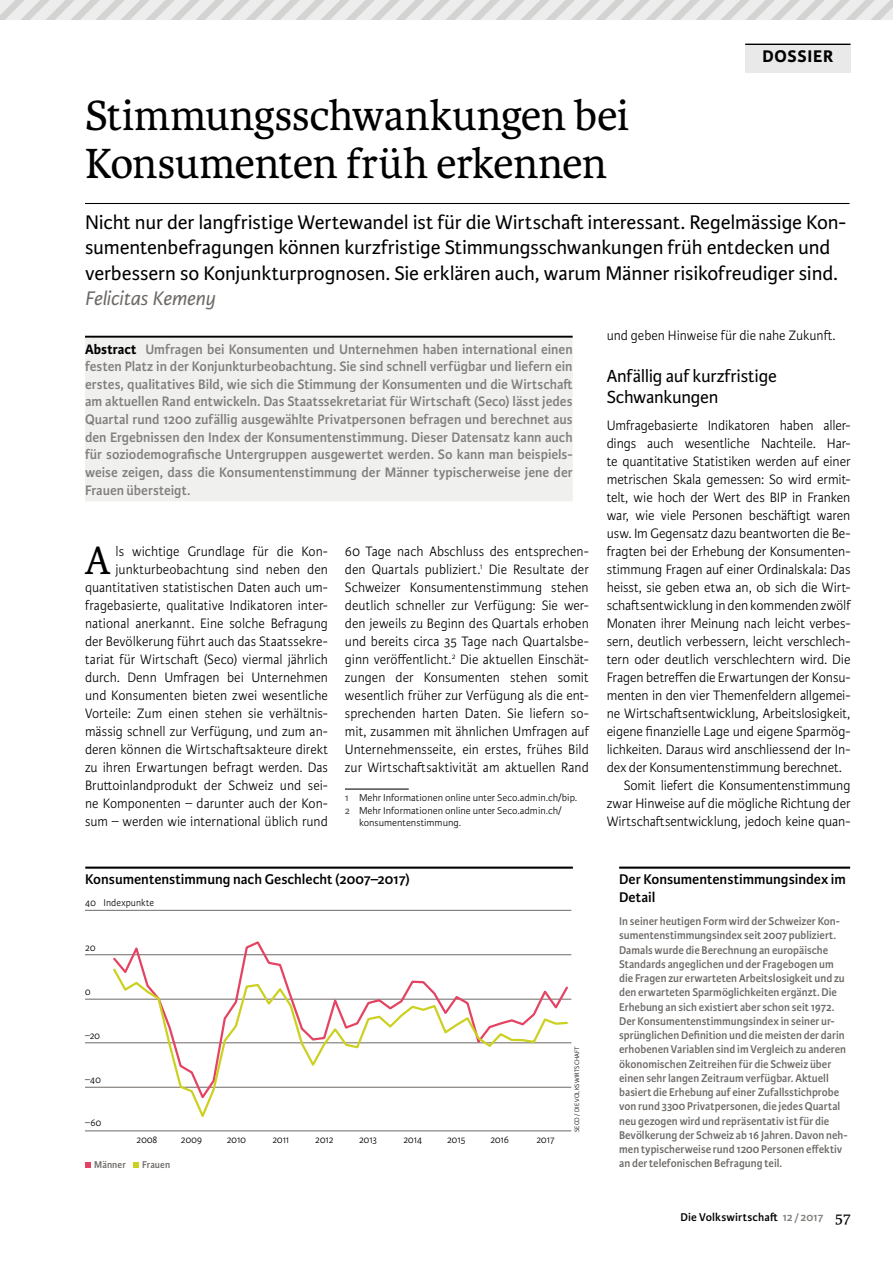
<style>
.page{position:relative;width:893px;height:1263px;background:#fff}
.page>*{position:absolute;margin:0;border:0;box-sizing:border-box;transform-origin:0 0}
.t1{font:45px/48px "Karmina";letter-spacing:-.01em;color:#000}
.t2{font:42.3px "Karmina";color:#000;scale:.95 1}
.t3{font:21px/25.5px "Karmina Sans";letter-spacing:-.005em;color:#000}
.t4{font:italic 21px "Karmina Sans";letter-spacing:-.005em;color:#6d6966}
.t5{font:18.75px/21px "Karmina Sans";letter-spacing:-.015em;color:#000}
.t6{font:700 18px "Karmina Sans";letter-spacing:.04em;color:#000}
.t7{font:600 15px/18px "Karmina Sans";color:#000}
.t8{font:600 14.7px/17.5px "Karmina Sans";color:#817e7b;text-align:justify}
.t9{font:300 14.55px/18px "Karmina Sans";letter-spacing:-.005em;color:#000;text-align:right;scale:.95 1}
.t10{font:300 14.55px "Karmina Sans";letter-spacing:-.005em;color:#000;scale:.96 1}
.t11{font:600 12px/14.2px "Karmina Sans";color:#6d6966;scale:.95 1}
.t12{font:600 12px "Karmina Sans";letter-spacing:.01em;color:#000}
.t13{font:300 10.5px "Karmina Sans";letter-spacing:.005em;color:#000}
.t14{font:300 10.5px "Karmina Sans";letter-spacing:.005em;color:#000;scale:.95 1}
.t15{font:600 10.5px "Karmina Sans";letter-spacing:.005em;color:#6d6966;scale:.95 1}
.t16{font:300 6.75px "Karmina Sans";letter-spacing:.01em;color:#000}
.s1{font-weight:700;color:#000}
.s2{font-weight:600;color:#6d6966}
.s3{color:#817e7b}
.s4{font-family:"Karmina";font-weight:400;font-size:16.5px}
</style>
<div class="page">
<div style="left:745px;top:43px;width:105px;height:29px;background:#e9e9e9"></div>
<hr style="left:745px;top:44px;width:105px;height:1px;background:#000">
<svg style="left:0;top:0;width:893px;height:20px;background:#e3e3e2"></svg>
<hr style="left:85px;top:203px;width:765px;height:1px;background:#000">
<hr style="left:85px;top:336px;width:488px;height:2px;background:#000">
<div style="left:85px;top:338px;width:488px;height:22px;background:#f0f0ef"></div>
<div style="left:85px;top:355px;width:488px;height:23px;background:#f0f0ef"></div>
<div style="left:85px;top:373px;width:488px;height:23px;background:#f0f0ef"></div>
<div style="left:85px;top:391px;width:488px;height:22px;background:#f0f0ef"></div>
<div style="left:85px;top:408px;width:488px;height:23px;background:#f0f0ef"></div>
<div style="left:85px;top:426px;width:488px;height:22px;background:#f0f0ef"></div>
<div style="left:85px;top:444px;width:488px;height:22px;background:#f0f0ef"></div>
<div style="left:85px;top:461px;width:488px;height:23px;background:#f0f0ef"></div>
<div style="left:85px;top:479px;width:488px;height:22px;background:#f0f0ef"></div>
<hr style="left:345px;top:788px;width:64px;height:1px;background:#000">
<hr style="left:619px;top:866px;width:231px;height:3px;background:#000">
<hr style="left:85px;top:866px;width:488px;height:3px;background:#000">
<hr style="left:85px;top:1130px;width:486px;height:1px;background:#6d6966">
<hr style="left:85px;top:1087px;width:486px;height:1px;background:#6d6966">
<hr style="left:85px;top:1042px;width:486px;height:1px;background:#6d6966">
<hr style="left:85px;top:999px;width:486px;height:1px;background:#6d6966">
<hr style="left:85px;top:954px;width:486px;height:1px;background:#6d6966">
<hr style="left:85px;top:910px;width:486px;height:1px;background:#6d6966">
<svg style="left:111px;top:941px;width:459px;height:147px"></svg>
<svg style="left:111px;top:967px;width:458px;height:150px"></svg>
<svg style="left:85px;top:1162px;width:6px;height:6px"></svg>
<svg style="left:133px;top:1162px;width:6px;height:6px"></svg>
<p class="t6" style="left:762px;top:46px;width:72px">DOSSIER</p>
<h1 class="t1" style="left:85px;top:92px;width:545px">Stimmungsschwankungen bei<br>Konsumenten früh erkennen</h1>
<p class="t3" style="left:85px;top:210px;width:763px">Nicht nur der langfristige Wertewandel ist für die Wirtschaft interessant. Regelmässige Kon&shy;sumentenbefragungen können kurzfristige Stimmungsschwankungen früh entdecken und verbessern so Konjunkturprognosen. Sie erklären auch, warum Männer risikofreudiger sind.</p>
<h3 class="t4" style="left:85px;top:287px;width:132px">Felicitas Kemeny</h3>
<p class="t8" style="left:85px;top:340px;width:489px"><span class="s1">Abstract</span> Umfragen bei Konsumenten und Unternehmen haben international einen festen Platz in der Konjunkturbeobachtung. Sie sind schnell verfügbar und liefern ein erstes, qualitatives Bild, wie sich die Stimmung der Konsumenten und die Wirtschaft am aktuellen Rand entwickeln. Das Staatssekretariat für Wirtschaft (Seco) lässt jedes Quartal rund 1200 zufällig ausgewählte Privatpersonen befragen und berechnet aus den Ergebnissen den Index der Konsumentenstimmung. Dieser Datensatz kann auch für soziodemografische Untergruppen ausgewertet werden. So kann man beispiels&shy;weise zeigen, dass die Konsumentenstimmung der Männer typischerweise jene der Frauen übersteigt.</p>
<p class="t9" style="left:85px;top:543px;width:257px">ls wichtige Grundlage für die Kon&shy;junkturbeobachtung sind neben den quantitativen statistischen Daten auch um&shy;fragebasierte, qualitative Indikatoren inter&shy;national anerkannt. Eine solche Befragung der Bevölkerung führt auch das Staatssekre&shy;tariat für Wirtschaft (Seco) viermal jährlich durch. Denn Umfragen bei Unternehmen und Konsumenten bieten zwei wesentliche Vorteile: Zum einen stehen sie verhältnis&shy;mässig schnell zur Verfügung, und zum an&shy;deren können die Wirtschaftsakteure direkt zu ihren Erwartungen befragt werden. Das Bruttoinlandprodukt der Schweiz und sei&shy;ne Komponenten – darunter auch der Kon&shy;sum – werden wie international üblich rund</p>
<h2 class="t2" style="left:85px;top:537px;width:29px">A</h2>
<p class="t9" style="left:345px;top:543px;width:258px;text-align:justify">60 Tage nach Abschluss des entsprechen&shy;den Quartals publiziert.<sup>1</sup> Die Resultate der Schweizer Konsumentenstimmung stehen deutlich schneller zur Verfügung: Sie wer&shy;den jeweils zu Beginn des Quartals erhoben und bereits circa 35 Tage nach Quartalsbe&shy;ginn veröffentlicht.<sup>2</sup> Die aktuellen Einschät&shy;zungen der Konsumenten stehen somit wesentlich früher zur Verfügung als die ent&shy;sprechenden harten Daten. Sie liefern so&shy;mit, zusammen mit ähnlichen Umfragen auf Unternehmensseite, ein erstes, frühes Bild zur Wirtschaftsaktivität am aktuellen Rand</p>
<p class="t13" style="left:345px;top:792px;width:234px"><span class="s2">1</span> Mehr Informationen online unter Seco.admin.ch/bip.</p>
<p class="t13" style="left:345px;top:804px;width:218px"><span class="s2">2</span> Mehr Informationen online unter Seco.admin.ch/</p>
<p class="t13" style="left:359px;top:817px;width:104px">konsumentenstimmung.</p>
<p class="t9" style="left:607px;top:327px;width:243px">und geben Hinweise für die nahe Zukunft.</p>
<p class="t5" style="left:607px;top:366px;width:172px">Anfällig auf kurzfristige<br>Schwankungen</p>
<p class="t10" style="left:607px;top:417px;width:255px">Umfragebasierte Indikatoren haben aller-</p>
<p class="t10" style="left:607px;top:435px;width:255px">dings auch wesentliche Nachteile. Har-</p>
<p class="t10" style="left:607px;top:453px;width:255px">te quantitative Statistiken werden auf einer</p>
<p class="t10" style="left:607px;top:471px;width:255px">metrischen Skala gemessen: So wird ermit-</p>
<p class="t10" style="left:607px;top:489px;width:255px">telt, wie hoch der Wert des BIP in Franken</p>
<p class="t10" style="left:607px;top:507px;width:255px">war, wie viele Personen beschäftigt waren</p>
<p class="t10" style="left:607px;top:525px;width:255px">usw. Im Gegensatz dazu beantworten die Be-</p>
<p class="t10" style="left:607px;top:543px;width:255px">fragten bei der Erhebung der Konsumenten-</p>
<p class="t10" style="left:607px;top:561px;width:255px">stimmung Fragen auf einer Ordinalskala: Das</p>
<p class="t10" style="left:607px;top:579px;width:255px">heisst, sie geben etwa an, ob sich die Wirt-</p>
<p class="t10" style="left:607px;top:597px;width:255px">schaftsentwicklung in den kommenden zwölf</p>
<p class="t10" style="left:607px;top:615px;width:255px">Monaten ihrer Meinung nach leicht verbes-</p>
<p class="t10" style="left:607px;top:633px;width:255px">sern, deutlich verbessern, leicht verschlech-</p>
<p class="t10" style="left:607px;top:651px;width:255px">tern oder deutlich verschlechtern wird. Die</p>
<p class="t10" style="left:607px;top:669px;width:255px">Fragen betreffen die Erwartungen der Konsu-</p>
<p class="t10" style="left:607px;top:687px;width:255px">menten in den vier Themenfeldern allgemei-</p>
<p class="t10" style="left:607px;top:705px;width:255px">ne Wirtschaftsentwicklung, Arbeitslosigkeit,</p>
<p class="t10" style="left:607px;top:723px;width:255px">eigene finanzielle Lage und eigene Sparmög-</p>
<p class="t10" style="left:607px;top:741px;width:255px">lichkeiten. Daraus wird anschliessend der In-</p>
<p class="t10" style="left:607px;top:759px;width:247px">dex der Konsumentenstimmung berechnet.</p>
<p class="t10" style="left:624px;top:777px;width:238px">Somit liefert die Konsumentenstimmung</p>
<p class="t10" style="left:607px;top:795px;width:255px">zwar Hinweise auf die mögliche Richtung der</p>
<p class="t10" style="left:607px;top:813px;width:255px">Wirtschaftsentwicklung, jedoch keine quan-</p>
<p class="t7" style="left:85px;top:871px;width:326px">Konsumentenstimmung nach Geschlecht (2007–2017)</p>
<p class="t14" style="left:85px;top:897px;width:74px">40 Indexpunkte</p>
<p class="t14" style="left:85px;top:942px;width:12px">20</p>
<p class="t14" style="left:85px;top:986px;width:7px">0</p>
<p class="t14" style="left:85px;top:1029px;width:17px">–20</p>
<p class="t14" style="left:85px;top:1074px;width:18px">–40</p>
<p class="t14" style="left:85px;top:1117px;width:18px">–60</p>
<p class="t14" style="left:137px;top:1133px;width:24px">2008</p>
<p class="t14" style="left:181px;top:1133px;width:24px">2009</p>
<p class="t14" style="left:227px;top:1133px;width:22px">2010</p>
<p class="t14" style="left:272px;top:1133px;width:19px">2011</p>
<p class="t14" style="left:315px;top:1133px;width:21px">2012</p>
<p class="t14" style="left:359px;top:1133px;width:20px">2013</p>
<p class="t14" style="left:403px;top:1133px;width:21px">2014</p>
<p class="t14" style="left:447px;top:1133px;width:21px">2015</p>
<p class="t14" style="left:490px;top:1133px;width:21px">2016</p>
<p class="t14" style="left:536px;top:1133px;width:20px">2017</p>
<p class="t15" style="left:94px;top:1159px;width:35px">Männer</p>
<p class="t15" style="left:142px;top:1159px;width:31px">Frauen</p>
<p class="t16" style="left:573px;top:1132px;width:87px;rotate:-90deg">SECO / DIE VOLKSWIRTSCHAFT</p>
<p class="t7" style="left:619px;top:871px;width:228px">Der Konsumentenstimmungsindex im<br>Detail</p>
<p class="t11" style="left:619px;top:914px;width:242px">In seiner heutigen Form wird der Schweizer Kon&shy;sumentenstimmungsindex seit 2007 publiziert.<br>Damals wurde die Berechnung an europäische Standards angeglichen und der Fragebogen um die Fragen zur erwarteten Arbeitslosigkeit und zu den erwarteten Sparmöglichkeiten ergänzt. Die Erhebung an sich existiert aber schon seit 1972.<br>Der Konsumentenstimmungsindex in seiner ur&shy;sprünglichen Definition und die meisten der darin erhobenen Variablen sind im Vergleich zu anderen ökonomischen Zeitreihen für die Schweiz über einen sehr langen Zeitraum verfügbar. Aktuell basiert die Erhebung auf einer Zufallsstichprobe von rund 3300 Privatpersonen, die jedes Quartal neu gezogen wird und repräsentativ ist für die Bevölkerung der Schweiz ab 16 Jahren. Davon neh&shy;men typischerweise rund 1200 Personen effektiv an der telefonischen Befragung teil.</p>
<p class="t12" style="left:681px;top:1210px;width:171px">Die Volkswirtschaft <span class="s3">12/2017</span> <span class="s4">57</span></p>
</div>
